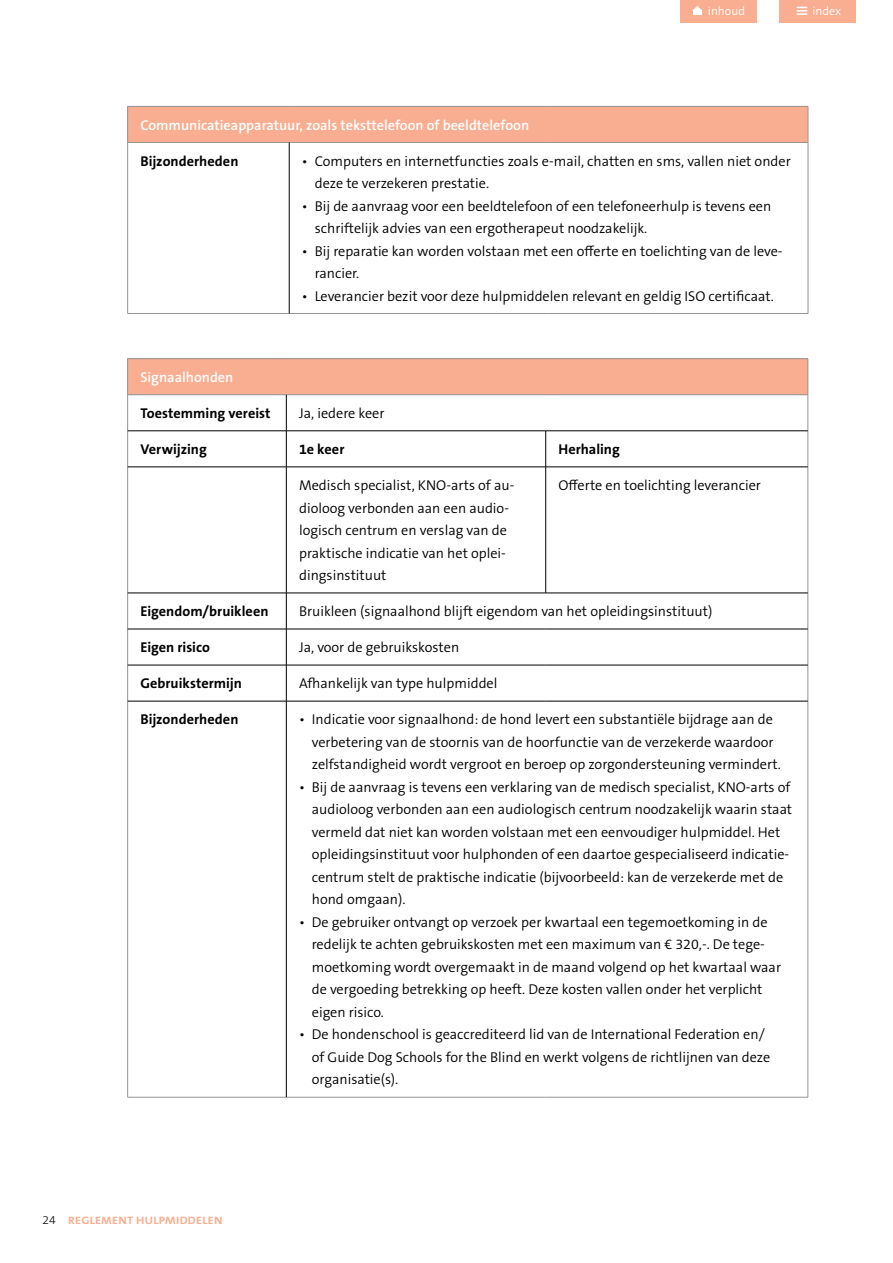
<style>
.page{position:relative;width:893px;height:1263px;background:#fff}
.page>*{position:absolute;margin:0;border:0;box-sizing:border-box;transform-origin:0 0}
.t1{font:300 14.25px/22.5px "The Sans B W4";color:#000}
.t2{font:700 14.25px "The Sans B W7";letter-spacing:.005em;color:#000}
.t3{font:600 14.25px "The Sans B W6";color:#fff}
.t4{font:300 12px "The Sans B W4";color:#fff}
.t5{font:700 10.8px "The Sans B W7";letter-spacing:.015em;color:#f9ae91;scale:1.13 1}
.s1{font-family:"The Sans B W3";font-weight:300;font-size:12px;color:#000}
</style>
<div class="page">
<div style="left:680px;top:0;width:76px;height:23px;background:#f9ae91"></div>
<svg style="left:692px;top:6px;width:11px;height:5px"></svg>
<div style="left:693px;top:10px;width:8px;height:5px;background:#fff"></div>
<div style="left:780px;top:0;width:76px;height:23px;background:#f9ae91"></div>
<svg style="left:797px;top:7px;width:10px;height:8px"></svg>
<div style="left:128px;top:106px;width:680px;height:36px;background:#f9ae91"></div>
<hr style="left:128px;top:106px;width:161px;height:1px;background:#939598">
<hr style="left:127px;top:106px;width:1px;height:36px;background:#939598">
<hr style="left:289px;top:106px;width:260px;height:1px;background:#939598">
<hr style="left:549px;top:106px;width:259px;height:1px;background:#939598">
<hr style="left:808px;top:106px;width:1px;height:36px;background:#939598">
<hr style="left:128px;top:142px;width:161px;height:1px;background:#939598">
<hr style="left:127px;top:143px;width:1px;height:170px;background:#939598">
<hr style="left:289px;top:142px;width:260px;height:1px;background:#939598">
<hr style="left:549px;top:142px;width:259px;height:1px;background:#939598">
<hr style="left:808px;top:143px;width:1px;height:170px;background:#939598">
<hr style="left:128px;top:313px;width:161px;height:1px;background:#939598">
<hr style="left:289px;top:313px;width:260px;height:1px;background:#939598">
<hr style="left:549px;top:313px;width:259px;height:1px;background:#939598">
<hr style="left:289px;top:143px;width:1px;height:170px;background:#000">
<div style="left:128px;top:359px;width:680px;height:36px;background:#f9ae91"></div>
<hr style="left:128px;top:358px;width:158px;height:1px;background:#939598">
<hr style="left:127px;top:359px;width:1px;height:36px;background:#939598">
<hr style="left:286px;top:358px;width:260px;height:1px;background:#939598">
<hr style="left:546px;top:358px;width:262px;height:1px;background:#939598">
<hr style="left:808px;top:359px;width:1px;height:36px;background:#939598">
<hr style="left:128px;top:394px;width:158px;height:1px;background:#939598">
<hr style="left:127px;top:395px;width:1px;height:36px;background:#939598">
<hr style="left:286px;top:394px;width:260px;height:1px;background:#939598">
<hr style="left:546px;top:394px;width:262px;height:1px;background:#939598">
<hr style="left:808px;top:395px;width:1px;height:36px;background:#939598">
<hr style="left:127px;top:431px;width:1px;height:36px;background:#939598">
<hr style="left:808px;top:431px;width:1px;height:36px;background:#939598">
<hr style="left:127px;top:467px;width:1px;height:126px;background:#939598">
<hr style="left:808px;top:467px;width:1px;height:126px;background:#939598">
<hr style="left:127px;top:593px;width:1px;height:36px;background:#939598">
<hr style="left:808px;top:593px;width:1px;height:36px;background:#939598">
<hr style="left:127px;top:629px;width:1px;height:36px;background:#939598">
<hr style="left:808px;top:629px;width:1px;height:36px;background:#939598">
<hr style="left:127px;top:665px;width:1px;height:36px;background:#939598">
<hr style="left:808px;top:665px;width:1px;height:36px;background:#939598">
<hr style="left:127px;top:701px;width:1px;height:396px;background:#939598">
<hr style="left:808px;top:701px;width:1px;height:396px;background:#939598">
<hr style="left:128px;top:1097px;width:158px;height:1px;background:#939598">
<hr style="left:286px;top:1097px;width:260px;height:1px;background:#939598">
<hr style="left:546px;top:1097px;width:262px;height:1px;background:#939598">
<hr style="left:286px;top:395px;width:1px;height:36px;background:#000">
<hr style="left:128px;top:430px;width:158px;height:1px;background:#000">
<hr style="left:286px;top:430px;width:260px;height:1px;background:#000">
<hr style="left:286px;top:431px;width:1px;height:36px;background:#000">
<hr style="left:546px;top:430px;width:262px;height:1px;background:#000">
<hr style="left:545px;top:431px;width:1px;height:36px;background:#000">
<hr style="left:128px;top:467px;width:158px;height:1px;background:#000">
<hr style="left:286px;top:467px;width:260px;height:1px;background:#000">
<hr style="left:286px;top:467px;width:1px;height:126px;background:#000">
<hr style="left:546px;top:467px;width:262px;height:1px;background:#000">
<hr style="left:545px;top:467px;width:1px;height:126px;background:#000">
<hr style="left:128px;top:593px;width:158px;height:1px;background:#000">
<hr style="left:286px;top:593px;width:260px;height:1px;background:#000">
<hr style="left:286px;top:593px;width:1px;height:36px;background:#000">
<hr style="left:546px;top:593px;width:262px;height:1px;background:#000">
<hr style="left:128px;top:629px;width:158px;height:1px;background:#000">
<hr style="left:286px;top:629px;width:260px;height:1px;background:#000">
<hr style="left:286px;top:629px;width:1px;height:36px;background:#000">
<hr style="left:546px;top:629px;width:262px;height:1px;background:#000">
<hr style="left:128px;top:665px;width:158px;height:1px;background:#000">
<hr style="left:286px;top:665px;width:260px;height:1px;background:#000">
<hr style="left:286px;top:665px;width:1px;height:36px;background:#000">
<hr style="left:546px;top:665px;width:262px;height:1px;background:#000">
<hr style="left:128px;top:701px;width:158px;height:1px;background:#000">
<hr style="left:286px;top:701px;width:260px;height:1px;background:#000">
<hr style="left:286px;top:701px;width:1px;height:396px;background:#000">
<hr style="left:546px;top:701px;width:262px;height:1px;background:#000">
<p class="t4" style="left:708px;top:3px;width:39px">inhoud</p>
<p class="t4" style="left:812px;top:3px;width:30px">index</p>
<p class="t3" style="left:140px;top:116px;width:390px">Communicatieapparatuur, zoals teksttelefoon of beeldtelefoon</p>
<p class="t2" style="left:140px;top:152px;width:100px">Bijzonderheden</p>
<p class="t1" style="left:315px;top:150px;width:477px;text-indent:-13px">• Computers en internetfuncties zoals e-mail, chatten en sms, vallen niet onder deze te verzekeren prestatie.</p>
<p class="t1" style="left:315px;top:195px;width:458px;text-indent:-13px">• Bij de aanvraag voor een beeldtelefoon of een telefoneerhulp is tevens een schriftelijk advies van een ergotherapeut noodzakelijk.</p>
<p class="t1" style="left:315px;top:240px;width:469px;text-indent:-13px">• Bij reparatie kan worden volstaan met een offerte en toelichting van de leve&shy;rancier.</p>
<p class="t1" style="left:302px;top:285px;width:473px">• Leverancier bezit voor deze hulpmiddelen relevant en geldig ISO certificaat.</p>
<p class="t3" style="left:140px;top:368px;width:95px">Signaalhonden</p>
<p class="t2" style="left:140px;top:404px;width:132px">Toestemming vereist</p>
<p class="t1" style="left:299px;top:402px;width:87px">Ja, iedere keer</p>
<p class="t2" style="left:140px;top:440px;width:68px">Verwijzing</p>
<p class="t2" style="left:299px;top:440px;width:47px">1e keer</p>
<p class="t2" style="left:558px;top:440px;width:63px">Herhaling</p>
<p class="t1" style="left:299px;top:474px;width:217px">Medisch specialist, KNO-arts of au&shy;dioloog verbonden aan een audio&shy;logisch centrum en verslag van de praktische indicatie van het oplei&shy;dingsinstituut</p>
<p class="t1" style="left:558px;top:474px;width:204px">Offerte en toelichting leverancier</p>
<p class="t2" style="left:140px;top:602px;width:130px">Eigendom/bruikleen</p>
<p class="t1" style="left:299px;top:600px;width:415px">Bruikleen (signaalhond blijft eigendom van het opleidingsinstituut)</p>
<p class="t2" style="left:140px;top:638px;width:71px">Eigen risico</p>
<p class="t1" style="left:299px;top:636px;width:162px">Ja, voor de gebruikskosten</p>
<p class="t2" style="left:140px;top:674px;width:103px">Gebruikstermijn</p>
<p class="t1" style="left:299px;top:672px;width:200px">Afhankelijk van type hulpmiddel</p>
<p class="t2" style="left:140px;top:710px;width:100px">Bijzonderheden</p>
<p class="t1" style="left:312px;top:708px;width:471px;text-indent:-13px">• Indicatie voor signaalhond: de hond levert een substantiële bijdrage aan de verbetering van de stoornis van de hoorfunctie van de verzekerde waardoor zelfstandigheid wordt vergroot en beroep op zorgondersteuning vermindert.</p>
<p class="t1" style="left:312px;top:776px;width:482px;text-indent:-13px">• Bij de aanvraag is tevens een verklaring van de medisch specialist, KNO-arts of audioloog verbonden aan een audiologisch centrum noodzakelijk waarin staat vermeld dat niet kan worden volstaan met een eenvoudiger hulpmiddel. Het opleidingsinstituut voor hulphonden of een daartoe gespecialiseerd indicatie&shy;centrum stelt de praktische indicatie (bijvoorbeeld: kan de verzekerde met de hond omgaan).</p>
<p class="t1" style="left:312px;top:911px;width:471px;text-indent:-13px">• De gebruiker ontvangt op verzoek per kwartaal een tegemoetkoming in de redelijk te achten gebruikskosten met een maximum van € 320,-. De tege&shy;moetkoming wordt overgemaakt in de maand volgend op het kwartaal waar de vergoeding betrekking op heeft. Deze kosten vallen onder het verplicht eigen risico.</p>
<p class="t1" style="left:312px;top:1023px;width:460px;text-indent:-13px">• De hondenschool is geaccrediteerd lid van de International Federation en/ of Guide Dog Schools for the Blind en werkt volgens de richtlijnen van deze organisatie(s).</p>
<p class="t5" style="left:43px;top:1213px;width:161px"><span class="s1">24</span> REGLEMENT HULPMIDDELEN</p>
</div>
